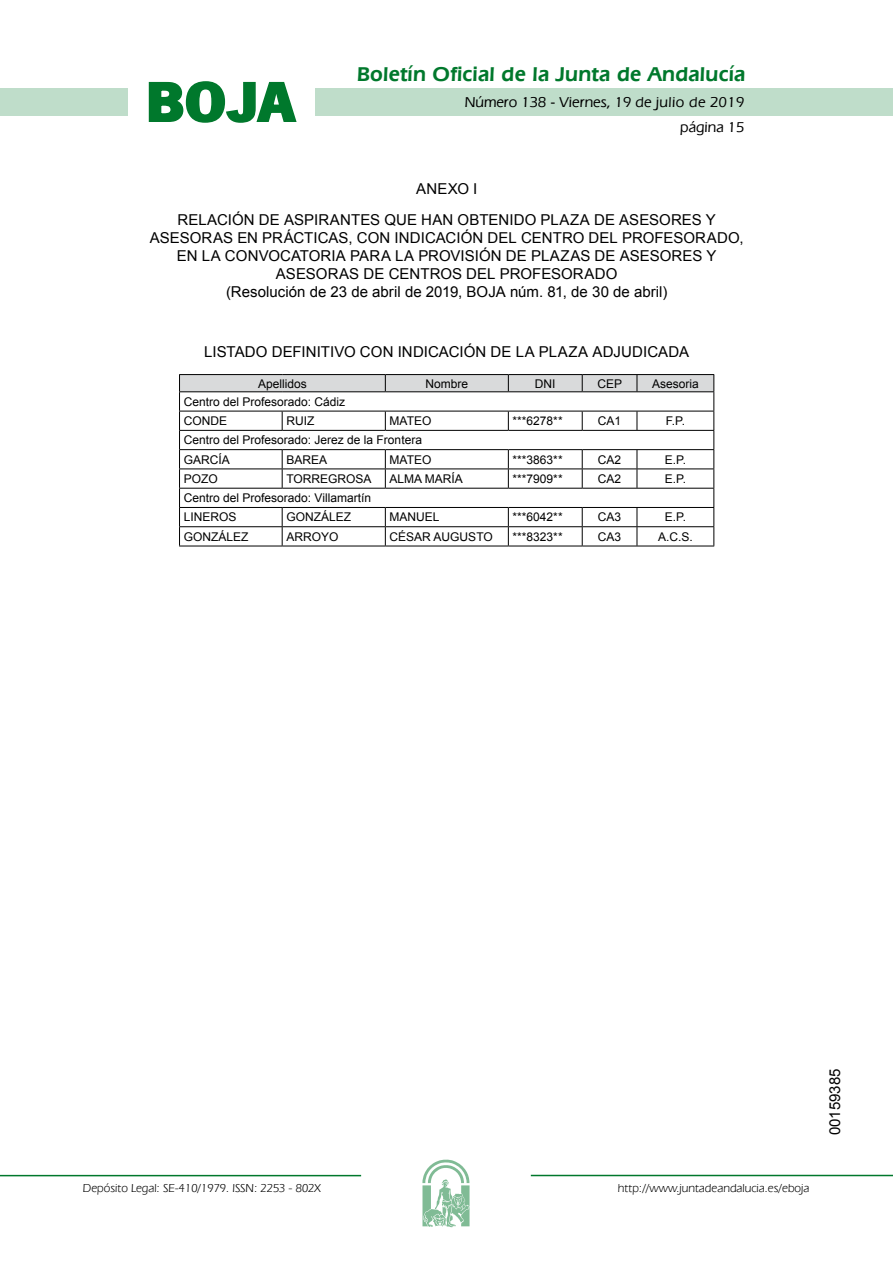
<style>
.page{position:relative;width:893px;height:1263px;background:#fff}
.page>*{position:absolute;margin:0;border:0;box-sizing:border-box;transform-origin:0 0}
.t1{font:700 57.75px "News Got T";color:#00782c;scale:1.14 1}
.t2{font:600 21px "Eras IT Cby BT";letter-spacing:.01em;color:#00782c}
.t3{font:15px/18px "Arial";letter-spacing:.005em;color:#000;text-align:center}
.t4{font:500 15px/24.5px "Eras IT Cby BT";color:#000;text-align:right}
.t5{font:12px/19.2px "Arial";color:#000}
.t6{font:12px "Eras IT Cby BT";color:#000}
</style>
<div class="page">
<div style="left:315px;top:88px;width:577px;height:28px;background:#bfddca"></div>
<div style="left:0;top:88px;width:128px;height:28px;background:#bfddca"></div>
<hr style="left:0;top:1175px;width:361px;height:1px;background:#00782c">
<svg style="left:422px;top:1159px;width:47px;height:68px"></svg>
<hr style="left:531px;top:1175px;width:361px;height:1px;background:#00782c">
<svg style="left:148px;top:81px;width:149px;height:42px"></svg>
<hr style="left:179px;top:374px;width:103px;height:1px;background:#000">
<hr style="left:282px;top:374px;width:103px;height:1px;background:#000">
<hr style="left:385px;top:374px;width:123px;height:1px;background:#000">
<hr style="left:508px;top:374px;width:74px;height:1px;background:#000">
<hr style="left:582px;top:374px;width:55px;height:1px;background:#000">
<hr style="left:637px;top:374px;width:77px;height:1px;background:#000">
<svg style="left:179px;top:375px;width:535px;height:171px"></svg>
<hr style="left:179px;top:546px;width:103px;height:1px;background:#000">
<hr style="left:282px;top:546px;width:103px;height:1px;background:#000">
<hr style="left:385px;top:546px;width:123px;height:1px;background:#000">
<hr style="left:508px;top:546px;width:74px;height:1px;background:#000">
<hr style="left:582px;top:546px;width:55px;height:1px;background:#000">
<hr style="left:637px;top:546px;width:77px;height:1px;background:#000">
<h1 class="t1" style="left:145px;top:68px;width:133px">BOJA</h1>
<h2 class="t2" style="left:357px;top:62px;width:390px">Boletín Oficial de la Junta de Andalucía</h2>
<p class="t4" style="left:465px;top:90px;width:281px">Número 138 - Viernes, 19 de julio de 2019 página 15</p>
<p class="t3" style="left:177px;top:173px;width:540px;line-height:30.8px">ANEXO I<br>RELACIÓN DE ASPIRANTES QUE HAN OBTENIDO PLAZA DE ASESORES Y</p>
<p class="t3" style="left:150px;top:229px;width:595px">ASESORAS EN PRÁCTICAS, CON INDICACIÓN DEL CENTRO DEL PROFESORADO, EN LA CONVOCATORIA PARA LA PROVISIÓN DE PLAZAS DE ASESORES Y ASESORAS DE CENTROS DEL PROFESORADO<br>(Resolución de 23 de abril de 2019, BOJA núm. 81, de 30 de abril)</p>
<p class="t3" style="left:204px;top:343px;width:486px">LISTADO DEFINITIVO CON INDICACIÓN DE LA PLAZA ADJUDICADA</p>
<p class="t5" style="left:258px;top:374px;width:50px">Apellidos</p>
<p class="t5" style="left:425px;top:374px;width:44px">Nombre</p>
<p class="t5" style="left:535px;top:374px;width:22px">DNI</p>
<p class="t5" style="left:597px;top:374px;width:26px">CEP</p>
<p class="t5" style="left:652px;top:374px;width:48px">Asesoria</p>
<p class="t5" style="left:184px;top:392px;width:163px">Centro del Profesorado: Cádiz<br>CONDE</p>
<p class="t5" style="left:286px;top:411px;width:29px">RUIZ</p>
<p class="t5" style="left:389px;top:411px;width:43px">MATEO</p>
<p class="t5" style="left:512px;top:411px;width:52px">***6278**</p>
<p class="t5" style="left:598px;top:411px;width:25px">CA1</p>
<p class="t5" style="left:665px;top:411px;width:21px">F.P.</p>
<p class="t5" style="left:184px;top:431px;width:240px">Centro del Profesorado: Jerez de la Frontera<br>GARCÍA</p>
<p class="t5" style="left:286px;top:450px;width:42px">BAREA</p>
<p class="t5" style="left:389px;top:450px;width:43px">MATEO</p>
<p class="t5" style="left:512px;top:450px;width:52px">***3863**</p>
<p class="t5" style="left:598px;top:450px;width:25px">CA2</p>
<p class="t5" style="left:664px;top:450px;width:23px">E.P.</p>
<p class="t5" style="left:184px;top:469px;width:36px">POZO</p>
<p class="t5" style="left:286px;top:469px;width:87px">TORREGROSA</p>
<p class="t5" style="left:389px;top:469px;width:75px">ALMA MARÍA</p>
<p class="t5" style="left:512px;top:469px;width:52px">***7909**</p>
<p class="t5" style="left:598px;top:469px;width:25px">CA2</p>
<p class="t5" style="left:664px;top:469px;width:23px">E.P.</p>
<p class="t5" style="left:184px;top:489px;width:189px">Centro del Profesorado: Villamartín<br>LINEROS</p>
<p class="t5" style="left:286px;top:508px;width:66px">GONZÁLEZ</p>
<p class="t5" style="left:389px;top:508px;width:52px">MANUEL</p>
<p class="t5" style="left:512px;top:508px;width:52px">***6042**</p>
<p class="t5" style="left:598px;top:508px;width:25px">CA3</p>
<p class="t5" style="left:664px;top:508px;width:23px">E.P.</p>
<p class="t5" style="left:184px;top:527px;width:66px">GONZÁLEZ</p>
<p class="t5" style="left:286px;top:527px;width:54px">ARROYO</p>
<p class="t5" style="left:389px;top:527px;width:105px">CÉSAR AUGUSTO</p>
<p class="t5" style="left:512px;top:527px;width:52px">***8323**</p>
<p class="t5" style="left:598px;top:527px;width:25px">CA3</p>
<p class="t5" style="left:658px;top:527px;width:36px">A.C.S.</p>
<p class="t6" style="left:83px;top:1181px;width:239px">Depósito Legal: SE-410/1979. ISSN: 2253 - 802X</p>
<p class="t6" style="left:618px;top:1181px;width:193px">http://www.juntadeandalucia.es/eboja</p>
<p class="t3" style="left:826px;top:1135px;width:68px;rotate:-90deg">00159385</p>
</div>
